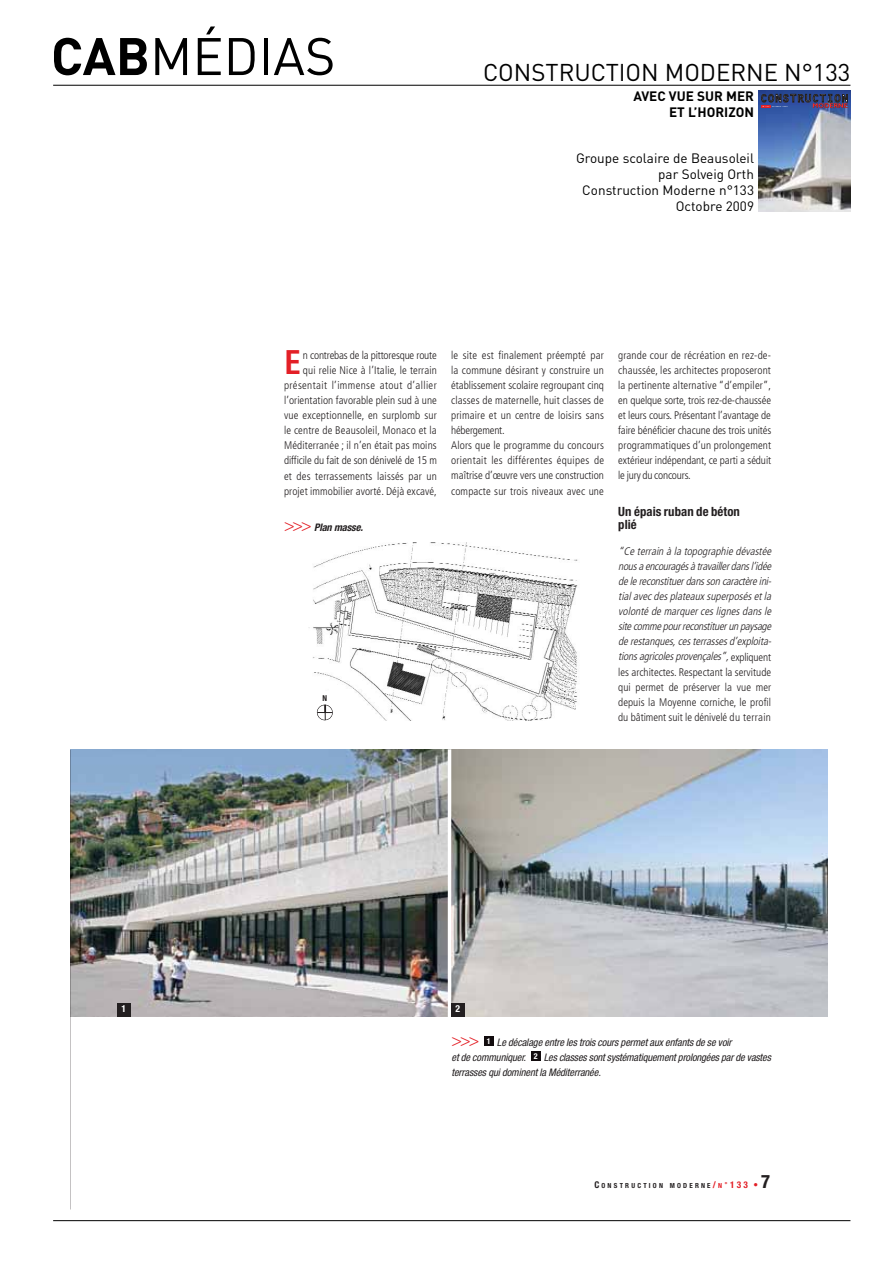
<style>
.page{position:relative;width:893px;height:1263px;background:#fff}
.page>*{position:absolute;margin:0;border:0;box-sizing:border-box;transform-origin:0 0}
.t1{font:51.9px "DIN";color:#000}
.t2{font:700 condensed 34.2px "Frutiger";color:#e31f26}
.t3{font:24px "DIN";color:#000}
.t4{font:13.5px/16.2px "DIN";color:#000;text-align:right}
.t5{font:700 13.5px/16.2px "DIN";color:#000;text-align:right}
.t6{font:700 condensed 12.75px/14px "Helvetica Neue";letter-spacing:.005em;color:#231f20}
.t7{font:300 condensed 10.95px/15px "Frutiger";letter-spacing:.015em;color:#231f20;text-align:right}
.t8{font:italic 300 condensed 10.95px/15px "Frutiger";color:#231f20}
.t9{font:italic condensed 10.5px/15px "Helvetica Neue";color:#231f20}
.t10{font:italic 700 condensed 10.5px "Helvetica Neue";color:#231f20}
.t11{font:700 condensed 9.75px "Helvetica Neue";color:#fff}
.t12{font:700 condensed 8.1px "Helvetica Neue";color:#fff}
.t13{font:700 condensed 8.1px "Helvetica Neue";color:#231f20}
.t14{font:700 condensed 6.9px "Helvetica Neue";letter-spacing:.32em;color:#231f20}
.s1{font-weight:700}
.s2{font-style:normal}
.s3{font-family:"Frutiger";font-weight:300;font-style:normal;font-size:17.4px;color:#e31f26}
.s4{font-size:9.3px}
.s5{font-size:9.3px;color:#e31f26}
.s6{color:#e31f26}
.s7{font-family:"Rotis Sans Serif";font-stretch:normal;font-size:9.3px;color:#e31f26}
.s8{font-size:18.6px}
</style>
<div class="page">
<hr style="left:53px;top:1220px;width:797px;height:1px;background:#000">
<hr style="left:53px;top:85px;width:797px;height:1px;background:#000">
<img style="left:758px;top:108px;width:92px;height:103px">
<svg style="left:758px;top:90px;width:93px;height:18px;background:#373f73"></svg>
<img style="left:71px;top:542px;width:756px;height:519px">
<h1 class="t1" style="left:51px;top:24px;width:286px"><span class="s1">CAB</span>MÉDIAS</h1>
<h3 class="t3" style="left:483px;top:57px;width:369px">CONSTRUCTION MODERNE N°133</h3>
<p class="t5" style="left:633px;top:88px;width:122px">AVEC VUE SUR MER<br>ET L’HORIZON</p>
<p class="t4" style="left:576px;top:149px;width:179px">Groupe scolaire de Beausoleil par Solveig Orth<br>Construction Moderne n°133<br>Octobre 2009</p>
<h2 class="t2" style="left:284px;top:342px;width:19px">E</h2>
<p class="t7" style="left:284px;top:348px;width:155px">n contrebas de la pittoresque route<br>qui relie Nice à l’Italie, le terrain présentait l’immense atout d’allier l’orientation favorable plein sud à une vue exceptionnelle, en surplomb sur le centre de Beausoleil, Monaco et la Méditerranée ; il n’en était pas moins difficile du fait de son dénivelé de 15 m et des terrassements laissés par un projet immobilier avorté. Déjà excavé,</p>
<p class="t7" style="left:451px;top:348px;width:154px;text-align:left">le site est finalement préempté par la commune désirant y construire un établissement scolaire regroupant cinq classes de maternelle, huit classes de primaire et un centre de loisirs sans hébergement.<br>Alors que le programme du concours orientait les différentes équipes de maîtrise d’œuvre vers une construction compacte sur trois niveaux avec une</p>
<p class="t7" style="left:618px;top:348px;width:154px;text-align:justify">grande cour de récréation en rez-de&shy;chaussée, les architectes proposeront la pertinente alternative “d’empiler”, en quelque sorte, trois rez-de-chaussée et leurs cours. Présentant l’avantage de faire bénéficier chacune des trois unités programmatiques d’un prolongement extérieur indépendant, ce parti a séduit le jury du concours.</p>
<p class="t6" style="left:618px;top:504px;width:123px">Un épais ruban de béton plié</p>
<p class="t8" style="left:618px;top:544px;width:157px">“Ceterrain àlatopographiedévastée nousaencouragésàtravaillerdansl’idée delereconstituerdanssoncaractèreini&shy;tialavecdesplateauxsuperposésetla volontédemarquerceslignesdansle sitecommepourreconstituerunpaysage derestanques,cesterrassesd’exploita&shy;tionsagricolesprovençales”,<span class="s2">e x p l i q u e n t les architectes. Respectant la servitude qui permet de préserver la vue mer depuis la Moyenne corniche, le profil du bâtiment suit le dénivelé du terrain</span></p>
<p class="t10" style="left:284px;top:520px;width:83px"><span class="s3">&gt; &gt; &gt;</span> Plan masse.</p>
<p class="t13" style="left:323px;top:693px;width:6px">N</p>
<p class="t11" style="left:122px;top:1003px;width:6px">1</p>
<p class="t11" style="left:456px;top:1003px;width:6px">2</p>
<p class="t9" style="left:451px;top:1035px;width:284px"><span class="s3">&gt;&gt;&gt;</span> Ledécalageentrelestroiscourspermetauxenfantsdesevoir etdecommuniquer.</p>
<p class="t12" style="left:487px;top:1036px;width:5px">1</p>
<p class="t9" style="left:451px;top:1050px;width:323px;text-indent:92px">Lesclassessontsystématiquementprolongéespardevastes terrassesquidominentlaMéditerranée.</p>
<p class="t12" style="left:534px;top:1051px;width:5px">2</p>
<p class="t14" style="left:594px;top:1181px;width:177px"><span class="s4">C</span>ONSTRUCTION MODERNE<span class="s5">/</span><span class="s6">N</span><span class="s7">°</span><span class="s5">133 •</span><span class="s8">7</span></p>
</div>
